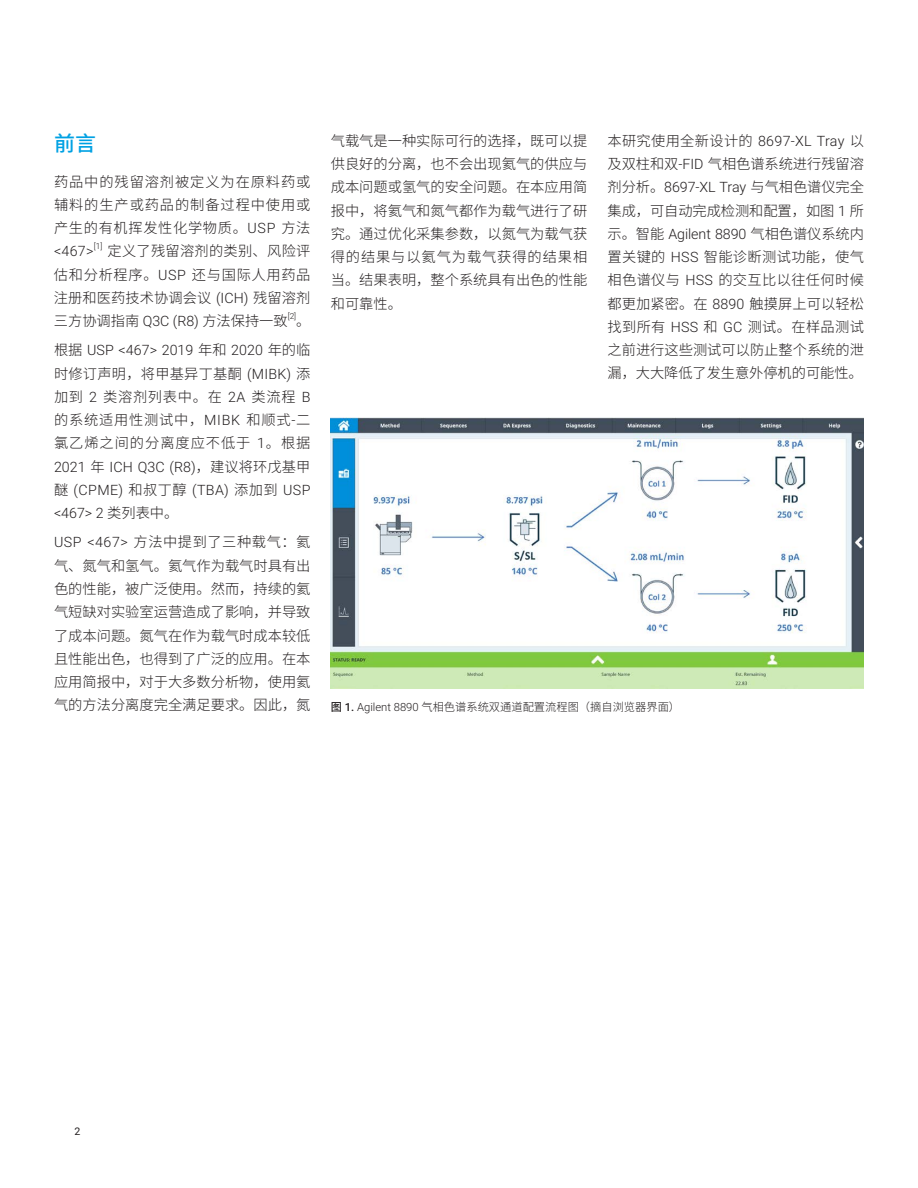
<style>
.page{position:relative;width:918px;height:1188px;background:#fff}
.page>*{position:absolute;margin:0;border:0;box-sizing:border-box;transform-origin:0 0}
.t1{font:500 21px "Noto Sans CJ Ksc";color:#00a1e3}
.t2{font:300 14.25px/23.2px "Noto Sans CJ Ksc";letter-spacing:.015em;color:#231f20;text-align:justify}
.t3{font:300 14.25px/23.2px "Roboto";letter-spacing:.005em;color:#231f20;text-align:justify}
.t4{font:300 11.25px "Noto Sans CJ Ksc";color:#231f20}
.t5{font:10.5px "Roboto";color:#231f20}
.t6{font:300 8.25px "Roboto";color:#231f20}
.s1{font-family:"Roboto"}
.s2{font-family:"Noto Sans CJ Ksc"}
.s3{font-weight:500}
.s4{font-family:"Roboto";font-weight:500}
</style>
<div class="page">
<img style="left:331px;top:417px;width:533px;height:272px">
<h1 class="t1" style="left:54px;top:131px;width:43px">前言</h1>
<p class="t2" style="left:54px;top:170px;width:258px">药品中的残留溶剂被定义为在原料药或辅料的生产或药品的制备过程中使用或产生的有机挥发性化学物质。<span class="s1">USP</span> 方法</p>
<p class="t3" style="left:54px;top:239px;width:41px">&lt;467&gt;</p>
<p class="t6" style="left:94px;top:241px;width:10px">[1]</p>
<p class="t2" style="left:54px;top:240px;width:258px;text-indent:54px">定义了残留溶剂的类别、风险评估和分析程序。<span class="s1">USP</span> 还与国际人用药品注册和医药技术协调会议 <span class="s1">(ICH)</span> 残留溶剂三方协调指南 <span class="s1">Q3C (R8)</span> 方法保持一致</p>
<p class="t6" style="left:288px;top:310px;width:10px">[2]</p>
<p class="t2" style="left:296px;top:310px;width:16px">。</p>
<p class="t3" style="left:54px;top:338px;width:258px"><span class="s2">根据</span> USP &lt;467&gt; 2019 <span class="s2">年和</span> 2020 <span class="s2">年的临</span></p>
<p class="t2" style="left:54px;top:362px;width:258px">时修订声明，将甲基异丁基酮 <span class="s1">(MIBK)</span> 添加到 <span class="s1">2</span> 类溶剂列表中。在 <span class="s1">2A</span> 类流程 <span class="s1">B</span>的系统适用性测试中，<span class="s1">MIBK</span> 和顺式<span class="s1">-</span>二氯乙烯之间的分离度应不低于 <span class="s1">1</span>。根据</p>
<p class="t3" style="left:54px;top:455px;width:258px">2021 <span class="s2">年</span> ICH Q3C (R8)<span class="s2">，建议将环戊基甲醚</span> (CPME) <span class="s2">和叔丁醇</span> (TBA) <span class="s2">添加到</span> USP &lt;467&gt; 2 <span class="s2">类列表中。</span></p>
<p class="t2" style="left:54px;top:531px;width:258px"><span class="s1">USP &lt;467&gt;</span> 方法中提到了三种载气：氦气、氮气和氢气。氦气作为载气时具有出色的性能，被广泛使用。然而，持续的氦气短缺对实验室运营造成了影响，并导致了成本问题。氮气在作为载气时成本较低且性能出色，也得到了广泛的应用。在本应用简报中，对于大多数分析物，使用氦气的方法分离度完全满足要求。因此，氮</p>
<p class="t2" style="left:331px;top:129px;width:258px">气载气是一种实际可行的选择，既可以提供良好的分离，也不会出现氦气的供应与成本问题或氢气的安全问题。在本应用简报中，将氦气和氮气都作为载气进行了研究。通过优化采集参数，以氮气为载气获得的结果与以氦气为载气获得的结果相当。结果表明，整个系统具有出色的性能和可靠性。</p>
<p class="t2" style="left:608px;top:129px;width:258px">本研究使用全新设计的 <span class="s1">8697-XL Tray</span> 以及双柱和双<span class="s1">-FID</span> 气相色谱系统进行残留溶剂分析。<span class="s1">8697-XL Tray</span> 与气相色谱仪完全集成，可自动完成检测和配置，如图 <span class="s1">1</span> 所示。智能 <span class="s1">Agilent 8890</span> 气相色谱仪系统内置关键的 <span class="s1">HSS</span> 智能诊断测试功能，使气相色谱仪与 <span class="s1">HSS</span> 的交互比以往任何时候都更加紧密。在 <span class="s1">8890</span> 触摸屏上可以轻松找到所有 <span class="s1">HSS</span> 和 <span class="s1">GC</span> 测试。在样品测试之前进行这些测试可以防止整个系统的泄漏，大大降低了发生意外停机的可能性。</p>
<p class="t4" style="left:331px;top:701px;width:351px"><span class="s3">图</span> <span class="s4">1.</span> <span class="s1">Agilent 8890</span> 气相色谱系统双通道配置流程图（摘自浏览器界面）</p>
<p class="t5" style="left:75px;top:1124px;width:7px">2</p>
</div>
